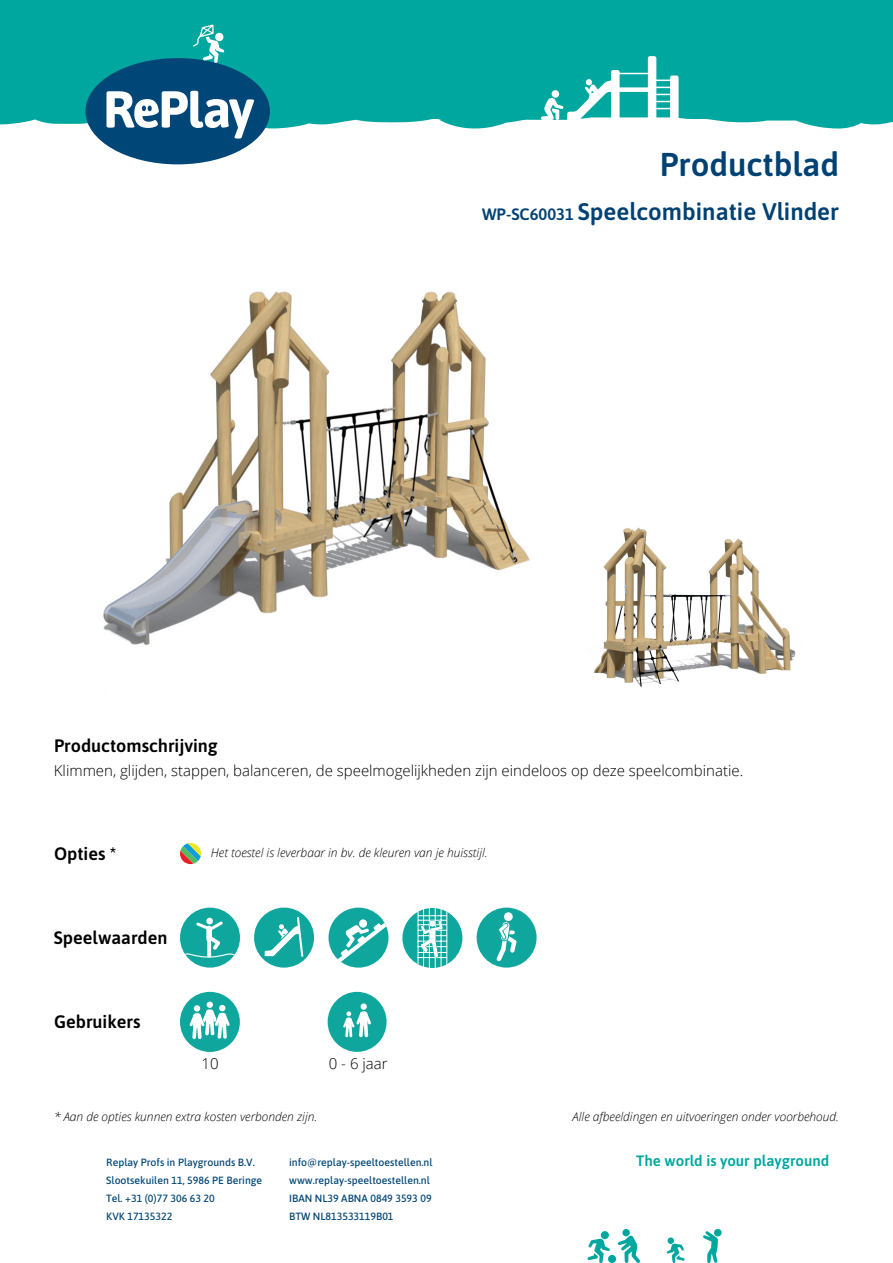
<style>
.page{position:relative;width:893px;height:1263px;background:#fff}
.page>*{position:absolute;margin:0;border:0;box-sizing:border-box;transform-origin:0 0}
.t1{font:600 33px "Asap";color:#004173}
.t2{font:600 24px "Asap";color:#004173}
.t3{font:600 18px "Asap";color:#000}
.t4{font:300 15px "Open Sans";color:#000}
.t5{font:600 15px "Asap";color:#00a79e}
.t6{font:italic 300 12px "Open Sans";color:#000}
.t7{font:500 10.5px/18px "Asap";color:#004676}
.s1{font-size:16.5px}
</style>
<div class="page">
<div style="left:0;top:0;width:893px;height:129px;background:#00a79e"></div>
<svg style="left:703px;top:1229px;width:18px;height:34px"></svg>
<div style="left:608px;top:1255px;width:8px;height:8px;background:#00a79e;border-radius:50%"></div>
<div style="left:601px;top:1231px;width:8px;height:8px;background:#00a79e;border-radius:50%"></div>
<svg style="left:587px;top:1238px;width:23px;height:25px"></svg>
<div style="left:668px;top:1237px;width:6px;height:7px;background:#00a79e;border-radius:50%"></div>
<svg style="left:667px;top:1243px;width:18px;height:20px"></svg>
<svg style="left:618px;top:1235px;width:22px;height:28px"></svg>
<div style="left:622px;top:1229px;width:8px;height:7px;background:#00a79e;border-radius:50%"></div>
<svg style="left:85px;top:24px;width:185px;height:140px"></svg>
<hr style="left:615px;top:73px;width:35px;height:1px;background:#fff">
<div style="left:615px;top:87px;width:35px;height:5px;background:#fff"></div>
<svg style="left:648px;top:56px;width:31px;height:64px"></svg>
<svg style="left:541px;top:70px;width:79px;height:50px"></svg>
<div style="left:552px;top:90px;width:7px;height:8px;background:#fff;border-radius:50%"></div>
<img style="left:103px;top:291px;width:427px;height:354px">
<div style="left:180px;top:992px;width:60px;height:60px;background:#0fa79d;border-radius:50%"></div>
<div style="left:206px;top:1001px;width:7px;height:7px;background:#6cc9c3;border-radius:50%"></div>
<div style="left:207px;top:1001px;width:6px;height:7px;background:#fff;border-radius:50%"></div>
<svg style="left:189px;top:1005px;width:41px;height:34px"></svg>
<div style="left:328px;top:992px;width:59px;height:60px;background:#0fa79d;border-radius:50%"></div>
<div style="left:361px;top:1003px;width:6px;height:7px;background:#fff;border-radius:50%"></div>
<svg style="left:343px;top:1011px;width:28px;height:27px"></svg>
<svg style="left:180px;top:843px;width:21px;height:21px"></svg>
<div style="left:329px;top:908px;width:59px;height:59px;background:#0fa79d;border-radius:50%"></div>
<div style="left:359px;top:919px;width:8px;height:9px;background:#fff;border-radius:50%"></div>
<svg style="left:338px;top:923px;width:48px;height:39px"></svg>
<svg style="left:402px;top:908px;width:60px;height:60px"></svg>
<hr style="left:435px;top:908px;width:1px;height:60px;background:#fff">
<hr style="left:441px;top:909px;width:1px;height:59px;background:#fff">
<hr style="left:429px;top:908px;width:1px;height:62px;background:#fff">
<hr style="left:423px;top:908px;width:1px;height:59px;background:#fff">
<hr style="left:418px;top:911px;width:1px;height:53px;background:#fff">
<svg style="left:418px;top:915px;width:28px;height:43px"></svg>
<hr style="left:446px;top:911px;width:1px;height:54px;background:#fff">
<img style="left:594px;top:527px;width:202px;height:160px">
<div style="left:180px;top:908px;width:60px;height:59px;background:#0fa79d;border-radius:50%"></div>
<div style="left:206px;top:926px;width:6px;height:16px;background:#fff;border-radius:3px"></div>
<svg style="left:196px;top:921px;width:27px;height:9px"></svg>
<div style="left:206px;top:918px;width:7px;height:6px;background:#fff;border-radius:50%"></div>
<svg style="left:184px;top:936px;width:52px;height:22px"></svg>
<div style="left:254px;top:908px;width:60px;height:59px;background:#0fa79d;border-radius:50%"></div>
<svg style="left:264px;top:917px;width:39px;height:40px"></svg>
<div style="left:477px;top:908px;width:60px;height:59px;background:#0fa79d;border-radius:50%"></div>
<div style="left:504px;top:912px;width:9px;height:9px;background:#fff;border-radius:50%"></div>
<svg style="left:496px;top:921px;width:21px;height:40px"></svg>
<h1 class="t1" style="left:660px;top:141px;width:181px">Productblad</h1>
<h3 class="t3" style="left:54px;top:733px;width:165px">Productomschrijving</h3>
<h2 class="t2" style="left:482px;top:195px;width:358px"><span class="s1">WP-SC60031</span> Speelcombinatie Vlinder</h2>
<h3 class="t4" style="left:54px;top:761px;width:691px">Klimmen, glijden, stappen, balanceren, de speelmogelijkheden zijn eindeloos op deze speelcombinatie.</h3>
<h3 class="t3" style="left:54px;top:841px;width:64px">Opties *</h3>
<h3 class="t3" style="left:54px;top:925px;width:115px">Speelwaarden</h3>
<h3 class="t3" style="left:54px;top:1009px;width:88px">Gebruikers</h3>
<p class="t6" style="left:211px;top:844px;width:278px">Het toestel is leverbaar in bv. de kleuren van je huisstijl.</p>
<h3 class="t4" style="left:201px;top:1053px;width:19px">10</h3>
<h3 class="t4" style="left:329px;top:1053px;width:60px">0 - 6 jaar</h3>
<p class="t6" style="left:54px;top:1108px;width:265px">* Aan de opties kunnen extra kosten verbonden zijn.</p>
<p class="t6" style="left:573px;top:1108px;width:268px">Alle afbeeldingen en uitvoeringen onder voorbehoud.</p>
<p class="t7" style="left:106px;top:1153px;width:157px">Replay Profs in Playgrounds B.V.<br>Slootsekuilen 11, 5986 PE Beringe<br>Tel. +31 (0)77 306 63 20<br>KVK 17135322</p>
<p class="t7" style="left:289px;top:1153px;width:145px">info@replay-speeltoestellen.nl www.replay-speeltoestellen.nl<br>IBAN NL39 ABNA 0849 3593 09<br>BTW NL813533119B01</p>
<h3 class="t5" style="left:636px;top:1150px;width:194px">The world is your playground</h3>
</div>
